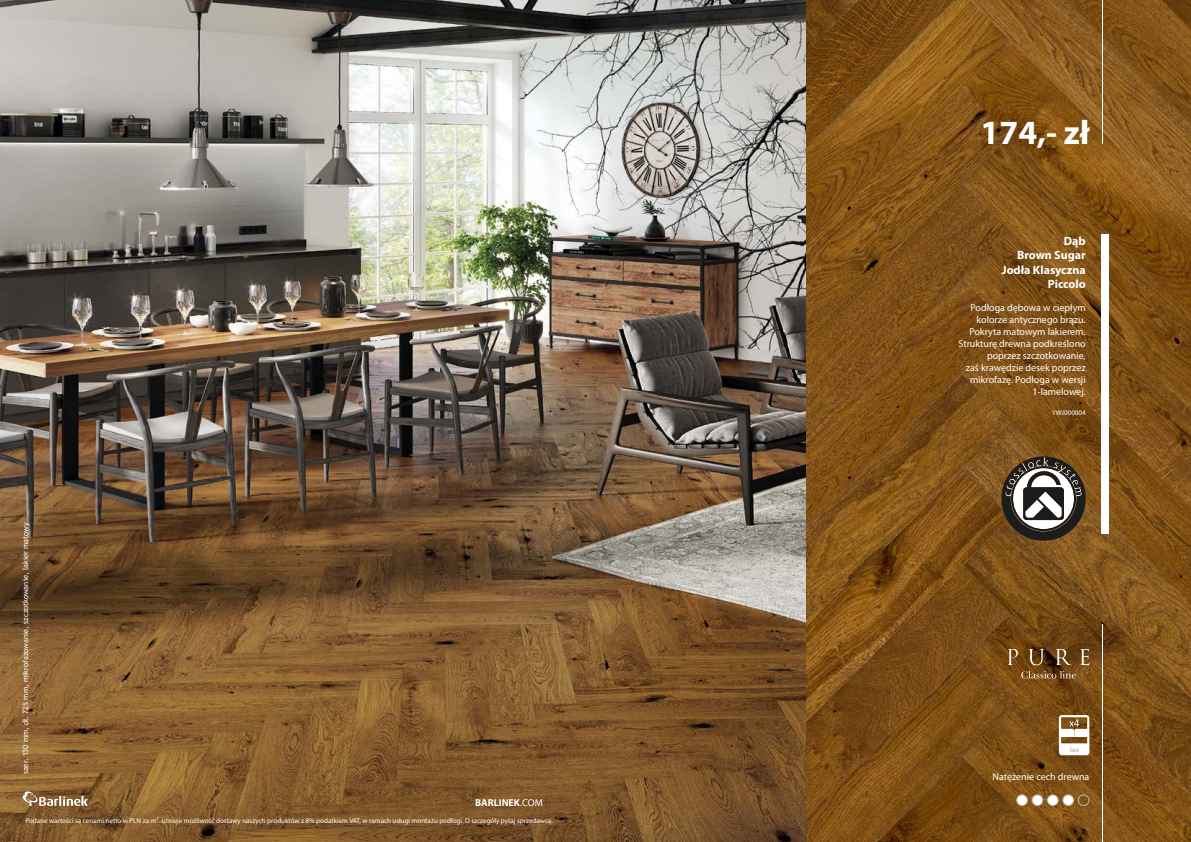
<style>
.page{position:relative;width:1191px;height:842px;background:#fff}
.page>*{position:absolute;margin:0;border:0;box-sizing:border-box;transform-origin:0 0}
.t1{font:700 34px "Myriad Pro";color:#fff}
.t2{font:700 12px/14.4px "Myriad Pro";color:#fff;text-align:right}
.t3{font:10px/12px "Myriad Pro";color:#fff;text-align:right}
.t4{font:700 10px "Myriad Pro";color:#fff}
.t5{font:7.5px "Trebuchet MS";color:#fff}
.t6{font:7px "Myriad Pro";color:#fff}
.s1{font-weight:400}
</style>
<div class="page">
<img style="left:0;top:0;width:1191px;height:842px">
<svg style="left:23px;top:791px;width:65px;height:15px"></svg>
<div style="left:1101px;top:234px;width:7px;height:299px;background:#fff"></div>
<hr style="left:1101px;top:0;width:1px;height:144px;background:#fff">
<hr style="left:1101px;top:624px;width:1px;height:218px;background:#fff">
<svg style="left:1007px;top:649px;width:82px;height:16px"></svg>
<svg style="left:1021px;top:671px;width:55px;height:7px"></svg>
<svg style="left:1059px;top:715px;width:30px;height:40px"></svg>
<div style="left:1016px;top:795px;width:11px;height:10px;background:#fff;border-radius:50%"></div>
<div style="left:1016px;top:794px;width:11px;height:12px;border:1px solid #c2b5a7;border-radius:50%"></div>
<div style="left:1032px;top:795px;width:10px;height:10px;background:#fff;border-radius:50%"></div>
<div style="left:1031px;top:794px;width:12px;height:12px;border:1px solid #c2b5a7;border-radius:50%"></div>
<div style="left:1047px;top:795px;width:11px;height:10px;background:#fff;border-radius:50%"></div>
<div style="left:1047px;top:794px;width:11px;height:12px;border:1px solid #c2b5a7;border-radius:50%"></div>
<div style="left:1063px;top:795px;width:10px;height:10px;background:#fff;border-radius:50%"></div>
<div style="left:1062px;top:794px;width:12px;height:12px;border:1px solid #c2b5a7;border-radius:50%"></div>
<div style="left:1077px;top:794px;width:12px;height:12px;border:1px solid #c2b5a7;border-radius:50%"></div>
<svg style="left:1001px;top:456px;width:84px;height:85px"></svg>
<p class="t5" style="left:21px;top:774px;width:253px;rotate:-90deg">szer. 130 mm, dł. 725 mm, mikrofazowanie, szczotkowanie, lakier matowy</p>
<p class="t4" style="left:475px;top:796px;width:69px">BARLINEK<span class="s1">.COM</span></p>
<p class="t6" style="left:25px;top:816px;width:529px">Podane wartości są cenami netto w PLN za m<sup>2</sup>. Istnieje możliwość dostawy naszych produktów z 8% podatkiem VAT, w ramach usługi montażu podłogi. O szczegóły pytaj sprzedawcę.</p>
<h1 class="t1" style="left:980px;top:110px;width:110px">174,- zł</h1>
<p class="t2" style="left:1001px;top:233px;width:85px">Dąb<br>Brown Sugar<br>Jodła Klasyczna<br>Piccolo</p>
<p class="t3" style="left:958px;top:301px;width:129px">Podłoga dębowa w ciepłym kolorze antycznego brązu.<br>Pokryta matowym lakierem.<br>Strukturę drewna podkreślono poprzez szczotkowanie,<br>zaś krawędzie desek poprzez mikrofazę. Podłoga w wersji<br>1-lamelowej.</p>
<p class="t6" style="left:1052px;top:408px;width:35px">1WJ000004</p>
<p class="t3" style="left:992px;top:771px;width:98px">Natężenie cech drewna</p>
</div>
